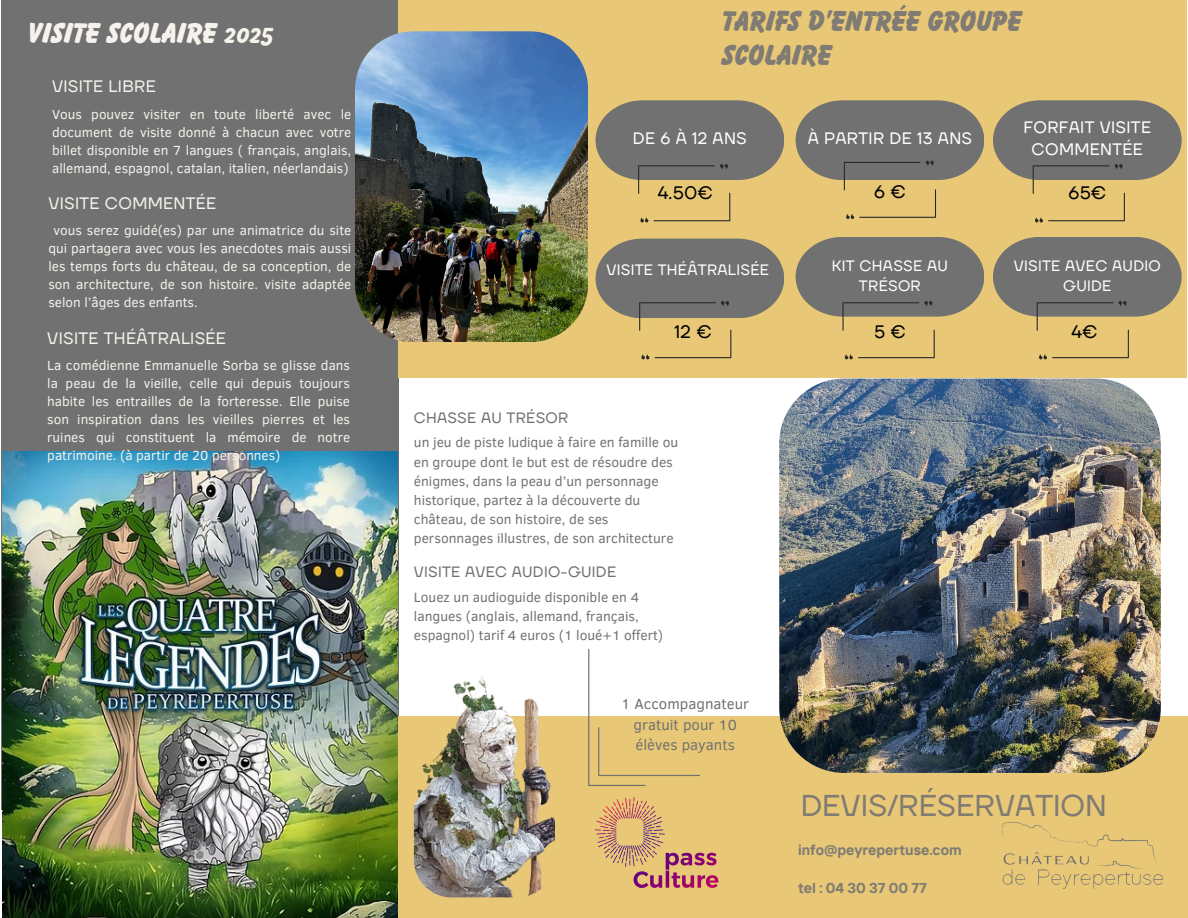
<style>
.page{position:relative;width:1188px;height:918px;background:#fff}
.page>*{position:absolute;margin:0;border:0;box-sizing:border-box;transform-origin:0 0}
.t1{font:700 expanded 30.15px/33.8px "Balloon SCD";color:#807c73}
.t2{font:700 expanded 30.15px "Balloon SCD";color:#f6f3ed}
.t3{font:30px "TT Firs Neue";color:#807c73}
.t4{font:18px "TT Firs Neue";color:#000}
.t5{font:16.5px/22.5px "TT Firs Neue";letter-spacing:.02em;color:#fff;text-align:center}
.t6{font:16.5px "TT Firs Neue";letter-spacing:.02em;color:#f6f3ed}
.t7{font:15px/20.2px "TT Firs Neue";letter-spacing:.02em;color:#fff;text-align:center}
.t8{font:15px/20.2px "Clear Sans";color:#717171;text-align:center}
.t9{font:15px "TT Firs Neue";letter-spacing:.02em;color:#717171}
.t10{font:700 14.25px "TT Interphases";color:#807c73}
.t11{font:13.65px/19.2px "Clear Sans";color:#717171}
.t12{font:13.5px/18px "Clear Sans";color:#f6f3ed;text-align:justify}
</style>
<div class="page">
<div style="left:1px;top:0;width:398px;height:810px;background:#717171"></div>
<div style="left:398px;top:716px;width:790px;height:202px;background:#e8c877"></div>
<div style="left:398px;top:0;width:789px;height:378px;background:#e8c877"></div>
<img style="left:3px;top:452px;width:395px;height:466px">
<img style="left:414px;top:662px;width:141px;height:235px;border-radius:38px">
<img style="left:1002px;top:822px;width:161px;height:67px">
<img style="left:779px;top:379px;width:382px;height:394px;border-radius:65px">
<svg style="left:596px;top:100px;width:188px;height:122px"></svg>
<svg style="left:796px;top:100px;width:188px;height:119px"></svg>
<svg style="left:993px;top:100px;width:189px;height:122px"></svg>
<svg style="left:596px;top:239px;width:188px;height:120px"></svg>
<svg style="left:796px;top:237px;width:188px;height:122px"></svg>
<svg style="left:588px;top:649px;width:112px;height:137px"></svg>
<img style="left:355px;top:31px;width:233px;height:311px;border-radius:58px">
<svg style="left:993px;top:237px;width:189px;height:122px"></svg>
<img style="left:595px;top:797px;width:124px;height:91px">
<h4 class="t2" style="left:29px;top:22px;width:247px">VISITE SCOLAIRE 2025</h4>
<h3 class="t6" style="left:52px;top:76px;width:105px">VISITE LIBRE</h3>
<p class="t12" style="left:52px;top:104px;width:301px">Vous pouvez visiter en toute liberté avec le document de visite donné à chacun avec votre billet disponible en 7 langues ( français, anglais, allemand, espagnol, catalan, italien, néerlandais)</p>
<h4 class="t6" style="left:48px;top:193px;width:169px">VISITE COMMENTÉE</h4>
<h3 class="t12" style="left:48px;top:221px;width:304px;text-indent:5px">vous serez guidé(es) par une animatrice du site qui partagera avec vous les anecdotes mais aussi les temps forts du château, de sa conception, de son architecture, de son histoire. visite adaptée selon l’âges des enfants.</h3>
<h3 class="t6" style="left:47px;top:328px;width:180px">VISITE THÉÂTRALISÉE</h3>
<p class="t12" style="left:47px;top:356px;width:304px">La comédienne Emmanuelle Sorba se glisse dans la peau de la vieille, celle qui depuis toujours habite les entrailles de la forteresse. Elle puise son inspiration dans les vieilles pierres et les ruines qui constituent la mémoire de notre patrimoine. (à partir de 20 personnes)</p>
<p class="t1" style="left:722px;top:9px;width:301px">TARIFS D’ENTRÉE GROUPE<br>SCOLAIRE</p>
<h3 class="t5" style="left:633px;top:128px;width:115px">DE 6 À 12 ANS</h3>
<p class="t5" style="left:808px;top:128px;width:166px">À PARTIR DE 13 ANS</p>
<h3 class="t5" style="left:1024px;top:117px;width:129px">FORFAIT VISITE<br>COMMENTÉE</h3>
<p class="t4" style="left:658px;top:182px;width:57px">4.50€</p>
<h3 class="t4" style="left:874px;top:180px;width:33px">6 €</h3>
<h3 class="t4" style="left:1068px;top:182px;width:39px">65€</h3>
<h3 class="t9" style="left:414px;top:409px;width:156px">CHASSE AU TRÉSOR</h3>
<p class="t7" style="left:606px;top:261px;width:164px">VISITE THÉÂTRALISÉE</p>
<h3 class="t7" style="left:832px;top:256px;width:118px">KIT CHASSE AU<br>TRÉSOR</h3>
<p class="t7" style="left:1014px;top:256px;width:149px">VISITE AVEC AUDIO<br>GUIDE</p>
<p class="t4" style="left:1072px;top:321px;width:27px">4€</p>
<p class="t4" style="left:675px;top:321px;width:39px">12 €</p>
<h3 class="t4" style="left:874px;top:321px;width:33px">5 €</h3>
<h1 class="t11" style="left:414px;top:432px;width:266px">un jeu de piste ludique à faire en famille ou en groupe dont le but est de résoudre des énigmes, dans la peau d’un personnage historique, partez à la découverte du château, de son histoire, de ses personnages illustres, de son architecture</h1>
<p class="t9" style="left:414px;top:563px;width:204px">VISITE AVEC AUDIO-GUIDE</p>
<p class="t11" style="left:414px;top:587px;width:251px">Louez un audioguide disponible en 4 langues (anglais, allemand, français, espagnol) tarif 4 euros (1 loué+1 offert)</p>
<h4 class="t8" style="left:621px;top:693px;width:129px">1 Accompagnateur gratuit pour 10 élèves payants</h4>
<h3 class="t3" style="left:801px;top:788px;width:308px">DEVIS/RÉSERVATION</h3>
<p class="t10" style="left:798px;top:841px;width:165px">info@peyrepertuse.com</p>
<h3 class="t10" style="left:798px;top:879px;width:130px">tel : 04 30 37 00 77</h3>
</div>
